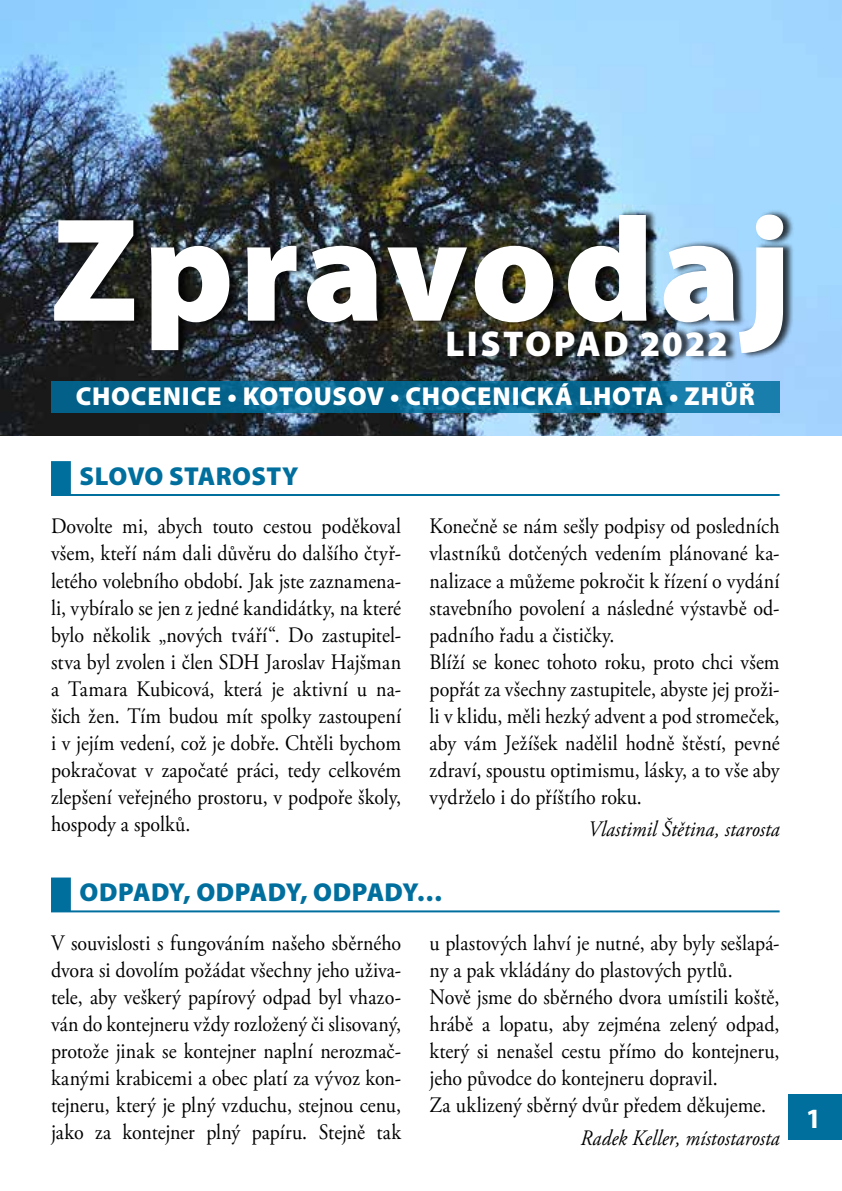
<style>
.page{position:relative;width:842px;height:1191px;background:#fff}
.page>*{position:absolute;margin:0;border:0;box-sizing:border-box;transform-origin:0 0}
.t1{font:900 148.8px "Myriad Pro";color:#fff}
.t2{font:900 36px "Myriad Pro";letter-spacing:.05em;color:#fff}
.t3{font:700 28px "Myriad Pro";color:#fff}
.t4{font:900 26px "Myriad Pro";letter-spacing:.03em;color:#fff}
.t5{font:900 26px "Myriad Pro";letter-spacing:.01em;color:#006f9e}
.t6{font:22px/27px "Adobe Garamond Pro";letter-spacing:.005em;color:#000;text-align:justify;scale:.9 1}
.t7{font:italic 22px "Adobe Garamond Pro";letter-spacing:.005em;color:#000;scale:.9 1}
</style>
<div class="page">
<div style="left:788px;top:1094px;width:54px;height:46px;background:#006f9e"></div>
<img style="left:0;top:0;width:842px;height:435px">
<div style="left:51px;top:461px;width:20px;height:34px;background:#006f9e"></div>
<hr style="left:51px;top:494px;width:729px;height:2px;background:#006f9e">
<div style="left:51px;top:877px;width:20px;height:34px;background:#006f9e"></div>
<hr style="left:51px;top:910px;width:729px;height:2px;background:#006f9e">
<div style="left:54px;top:209px;width:741px;height:150px;background:#000;opacity:.75"></div>
<svg style="left:51px;top:381px;width:729px;height:32px;background:#0a6993"></svg>
<div style="left:447px;top:326px;width:291px;height:37px;background:#000;opacity:.75"></div>
<h1 class="t1" style="left:51px;top:171px;width:741px">ZPRAVODAJ</h1>
<h2 class="t2" style="left:445px;top:320px;width:284px">LISTOPAD 2022</h2>
<p class="t4" style="left:76px;top:379px;width:681px">CHOCENICE • KOTOUSOV • CHOCENICKÁ LHOTA • ZHŮŘ</p>
<p class="t5" style="left:80px;top:458px;width:220px">SLOVO STAROSTY</p>
<p class="t6" style="left:51px;top:514px;width:391px">Dovolte mi, abych touto cestou poděkoval všem, kteří nám dali důvěru do dalšího čtyř&shy;letého volebního období. Jak jste zaznamena&shy;li, vybíralo se jen z jedné kandidátky, na které bylo několik „nových tváří“. Do zastupitel&shy;stva byl zvolen i člen SDH Jaroslav Hajšman a Tamara Kubicová, která je aktivní u na&shy;šich žen. Tím budou mít spolky zastoupení i v jejím vedení, což je dobře. Chtěli bychom pokračovat v započaté práci, tedy celkovém zlepšení veřejného prostoru, v podpoře školy, hospody a spolků.</p>
<p class="t6" style="left:429px;top:514px;width:391px;text-align:left">Konečně se nám sešly podpisy od posledních vlastníků dotčených vedením plánované ka&shy;nalizace a můžeme pokročit k řízení o vydání stavebního povolení a následné výstavbě od&shy;padního řadu a čističky.<br>Blíží se konec tohoto roku, proto chci všem popřát za všechny zastupitele, abyste jej proži&shy;li v klidu, měli hezký advent a pod stromeček, aby vám Ježíšek nadělil hodně štěstí, pevné zdraví, spoustu optimismu, lásky, a to vše aby vydrželo i do příštího roku.</p>
<p class="t7" style="left:588px;top:816px;width:214px">Vlastimil Štětina, starosta</p>
<p class="t5" style="left:80px;top:875px;width:365px">ODPADY, ODPADY, ODPADY…</p>
<p class="t6" style="left:51px;top:930px;width:390px">V souvislosti s fungováním našeho sběrného dvora si dovolím požádat všechny jeho uživa&shy;tele, aby veškerý papírový odpad byl vhazo&shy;ván do kontejneru vždy rozložený či slisovaný, protože jinak se kontejner naplní nerozmač&shy;kanými krabicemi a obec platí za vývoz kon&shy;tejneru, který je plný vzduchu, stejnou cenu, jako za kontejner plný papíru. Stejně tak</p>
<p class="t6" style="left:429px;top:930px;width:390px;text-align:left">u plastových lahví je nutné, aby byly sešlapá&shy;ny a pak vkládány do plastových pytlů.<br>Nově jsme do sběrného dvora umístili koště, hrábě a lopatu, aby zejména zelený odpad, který si nenašel cestu přímo do kontejneru, jeho původce do kontejneru dopravil.<br>Za uklizený sběrný dvůr předem děkujeme.</p>
<p class="t7" style="left:581px;top:1124px;width:223px">Radek Keller, místostarosta</p>
<p class="t3" style="left:806px;top:1100px;width:17px">1</p>
</div>
